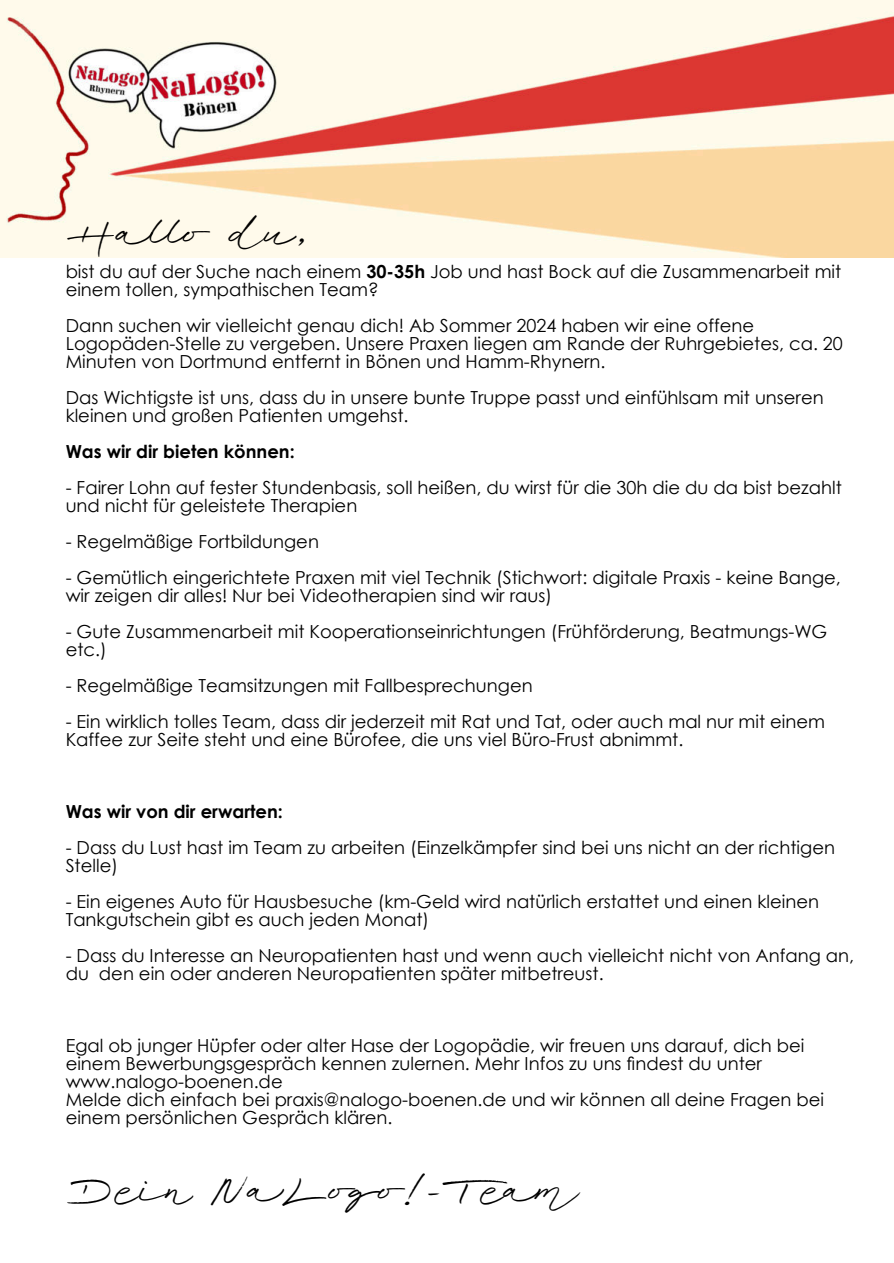
<style>
.page{position:relative;width:894px;height:1263px;background:#fff}
.page>*{position:absolute;margin:0;border:0;box-sizing:border-box;transform-origin:0 0}
.t1{font:45px "Yorkton";color:#000}
.t2{font:18px/18px "Century Gothic";color:#000}
.t3{font:700 18px "Century Gothic";color:#000}
.s1{font-weight:700}
</style>
<div class="page">
<img style="left:0;top:0;width:893px;height:257px">
<h1 class="t1" style="left:66px;top:200px;width:245px">Hallo du,</h1>
<p class="t2" style="left:66px;top:262px;width:776px">bist du auf der Suche nach einem <span class="s1">30-35h</span> Job und hast Bock auf die Zusammenarbeit mit einem tollen, sympathischen Team?</p>
<p class="t2" style="left:66px;top:316px;width:778px">Dann suchen wir vielleicht genau dich! Ab Sommer 2024 haben wir eine offene<br>Logopäden-Stelle zu vergeben. Unsere Praxen liegen am Rande der Ruhrgebietes, ca. 20<br>Minuten von Dortmund entfernt in Bönen und Hamm-Rhynern.</p>
<p class="t2" style="left:66px;top:388px;width:759px">Das Wichtigste ist uns, dass du in unsere bunte Truppe passt und einfühlsam mit unseren kleinen und großen Patienten umgehst.</p>
<p class="t3" style="left:66px;top:438px;width:230px">Was wir dir bieten können:</p>
<p class="t2" style="left:66px;top:478px;width:777px">- Fairer Lohn auf fester Stundenbasis, soll heißen, du wirst für die 30h die du da bist bezahlt und nicht für geleistete Therapien</p>
<p class="t2" style="left:66px;top:532px;width:255px">- Regelmäßige Fortbildungen</p>
<p class="t2" style="left:66px;top:568px;width:776px">- Gemütlich eingerichtete Praxen mit viel Technik (Stichwort: digitale Praxis - keine Bange, wir zeigen dir alles! Nur bei Videotherapien sind wir raus)</p>
<p class="t2" style="left:66px;top:622px;width:762px">- Gute Zusammenarbeit mit Kooperationseinrichtungen (Frühförderung, Beatmungs-WG etc.)</p>
<p class="t2" style="left:66px;top:676px;width:468px">- Regelmäßige Teamsitzungen mit Fallbesprechungen</p>
<p class="t2" style="left:66px;top:712px;width:760px">- Ein wirklich tolles Team, dass dir jederzeit mit Rat und Tat, oder auch mal nur mit einem<br>Kaffee zur Seite steht und eine Bürofee, die uns viel Büro-Frust abnimmt.</p>
<p class="t3" style="left:66px;top:798px;width:219px">Was wir von dir erwarten:</p>
<p class="t2" style="left:66px;top:838px;width:770px">- Dass du Lust hast im Team zu arbeiten (Einzelkämpfer sind bei uns nicht an der richtigen<br>Stelle)</p>
<p class="t2" style="left:66px;top:892px;width:754px">- Ein eigenes Auto für Hausbesuche (km-Geld wird natürlich erstattet und einen kleinen<br>Tankgutschein gibt es auch jeden Monat)</p>
<p class="t2" style="left:66px;top:946px;width:789px">- Dass du Interesse an Neuropatienten hast und wenn auch vielleicht nicht von Anfang an, du den ein oder anderen Neuropatienten später mitbetreust.</p>
<p class="t2" style="left:66px;top:1036px;width:759px">Egal ob junger Hüpfer oder alter Hase der Logopädie, wir freuen uns darauf, dich bei einem Bewerbungsgespräch kennen zulernen. Mehr Infos zu uns findest du unter www.nalogo-boenen.de<br>Melde dich einfach bei praxis@nalogo-boenen.de und wir können all deine Fragen bei einem persönlichen Gespräch klären.</p>
<h1 class="t1" style="left:66px;top:1157px;width:512px">Dein NaLogo!-Team</h1>
</div>
